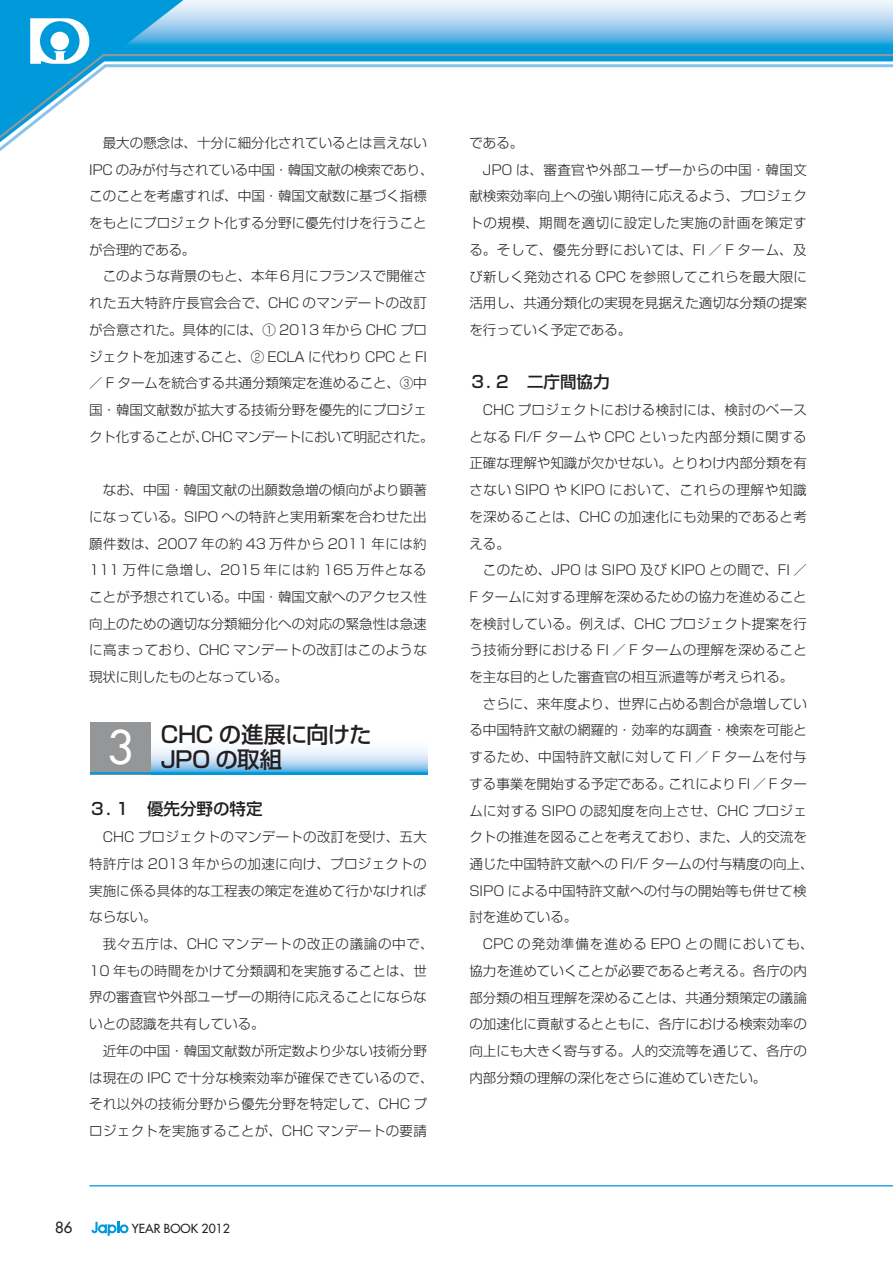
<style>
.page{position:relative;width:893px;height:1263px;background:#fff}
.page>*{position:absolute;margin:0;border:0;box-sizing:border-box;transform-origin:0 0}
.t1{font:500 45px "Futura Std";color:#fff}
.t2{font:500 22.5px/25.5px "Shin Go Pro";letter-spacing:-.035em;color:#231f20}
.t3{font:500 16.5px "Shin Go Pro";color:#231f20}
.t4{font:500 15px "Futura Std";color:#231f20}
.t5{font:300 13.5px/26.7px "Shin Go Pro";color:#231f20}
.t6{font:300 13.5px "Shin Go Pro";letter-spacing:.045em;color:#231f20}
.t7{font:300 13.5px "Shin Go Pro";letter-spacing:.03em;color:#231f20}
.t8{font:500 12.15px "Futura Std";color:#231f20}
</style>
<div class="page">
<hr style="left:183px;top:49px;width:710px;height:4px;background:#009ada">
<svg style="left:183px;top:0;width:710px;height:49px;background:#95cded"></svg>
<svg style="left:0;top:53px;width:893px;height:98px"></svg>
<svg style="left:91px;top:1222px;width:38px;height:14px"></svg>
<svg style="left:0;top:0;width:183px;height:142px"></svg>
<hr style="left:90px;top:1185px;width:803px;height:1px;background:#009ada">
<svg style="left:151px;top:749px;width:276px;height:23px;background:#bcdcf2"></svg>
<div style="left:90px;top:722px;width:61px;height:52px;background:#949698"></div>
<hr style="left:90px;top:772px;width:337px;height:2px;background:#009ada">
<p class="t5" style="left:89px;top:128px;width:346px;text-indent:14px">最大の懸念は、十分に細分化されているとは言えない<br>IPC のみが付与されている中国・韓国文献の検索であり、このことを考慮すれば、中国・韓国文献数に基づく指標をもとにプロジェクト化する分野に優先付けを行うことが合理的である。</p>
<p class="t5" style="left:89px;top:261px;width:346px;text-align:center">このような背景のもと、本年６月にフランスで開催さ<br>れた五大特許庁長官会合で、CHC のマンデートの改訂が合意された。具体的には、① 2013 年から CHC プロジェクトを加速すること、② ECLA に代わり CPC と FI／ F タームを統合する共通分類策定を進めること、③中国・韓国文献数が拡大する技術分野を優先的にプロジェクト化することが、CHC マンデートにおいて明記された。</p>
<p class="t5" style="left:89px;top:475px;width:339px;text-align:justify;text-indent:14px">なお、中国・韓国文献の出願数急増の傾向がより顕著になっている。SIPO への特許と実用新案を合わせた出願件数は、2007 年の約 43 万件から 2011 年には約111 万件に急増し、2015 年には約 165 万件となることが予想されている。中国・韓国文献へのアクセス性向上のための適切な分類細分化への対応の緊急性は急速に高まっており、CHC マンデートの改訂はこのような現状に則したものとなっている。</p>
<h1 class="t1" style="left:107px;top:719px;width:28px">3</h1>
<h2 class="t2" style="left:160px;top:719px;width:213px">CHC の進展に向けた<br>JPO の取組</h2>
<p class="t3" style="left:89px;top:795px;width:175px">３．１　優先分野の特定</p>
<p class="t5" style="left:89px;top:822px;width:339px;text-align:justify;text-indent:14px">CHC プロジェクトのマンデートの改訂を受け、五大特許庁は 2013 年からの加速に向け、プロジェクトの実施に係る具体的な工程表の策定を進めて行かなければならない。</p>
<p class="t5" style="left:89px;top:929px;width:346px;text-indent:14px">我々五庁は、CHC マンデートの改正の議論の中で、<br>10 年もの時間をかけて分類調和を実施することは、世界の審査官や外部ユーザーの期待に応えることにならないとの認識を共有している。</p>
<p class="t5" style="left:89px;top:1036px;width:346px;text-align:center">近年の中国・韓国文献数が所定数より少ない技術分野<br>は現在の IPC で十分な検索効率が確保できているので、それ以外の技術分野から優先分野を特定して、CHC プロジェクトを実施することが、CHC マンデートの要請</p>
<p class="t4" style="left:55px;top:1218px;width:19px">86</p>
<p class="t8" style="left:132px;top:1221px;width:100px">YEAR BOOK 2012</p>
<p class="t5" style="left:469px;top:128px;width:55px">である。</p>
<p class="t7" style="left:483px;top:158px;width:326px">JPO は、審査官や外部ユーザーからの中国・韓国文</p>
<p class="t5" style="left:469px;top:181px;width:339px">献検索効率向上への強い期待に応えるよう、プロジェク</p>
<p class="t6" style="left:469px;top:212px;width:339px">トの規模、期間を適切に設定した実施の計画を策定す</p>
<p class="t6" style="left:469px;top:239px;width:339px">る。そして、優先分野においては、FI ／ F ターム、及</p>
<p class="t5" style="left:469px;top:261px;width:339px">び新しく発効される CPC を参照してこれらを最大限に</p>
<p class="t5" style="left:469px;top:288px;width:339px">活用し、共通分類化の実現を見据えた適切な分類の提案</p>
<p class="t5" style="left:469px;top:315px;width:163px">を行っていく予定である。</p>
<p class="t3" style="left:469px;top:368px;width:142px">３．２　二庁間協力</p>
<p class="t5" style="left:469px;top:395px;width:339px;text-align:justify;text-indent:14px">CHC プロジェクトにおける検討には、検討のベースとなる FI/F タームや CPC といった内部分類に関する正確な理解や知識が欠かせない。とりわけ内部分類を有さない SIPO や KIPO において、これらの理解や知識を深めることは、CHC の加速化にも効果的であると考える。</p>
<p class="t5" style="left:469px;top:555px;width:339px;text-align:justify;text-indent:14px">このため、JPO は SIPO 及び KIPO との間で、FI ／F タームに対する理解を深めるための協力を進めることを検討している。例えば、CHC プロジェクト提案を行う技術分野における FI ／ F タームの理解を深めることを主な目的とした審査官の相互派遣等が考えられる。</p>
<p class="t5" style="left:469px;top:689px;width:346px;text-indent:14px">さらに、来年度より、世界に占める割合が急増している中国特許文献の網羅的・効率的な調査・検索を可能とするため、中国特許文献に対して FI ／ F タームを付与する事業を開始する予定である。これにより FI ／ F タームに対する SIPO の認知度を向上させ、CHC プロジェクトの推進を図ることを考えており、また、人的交流を通じた中国特許文献への FI/F タームの付与精度の向上、<br>SIPO による中国特許文献への付与の開始等も併せて検討を進めている。</p>
<p class="t5" style="left:469px;top:929px;width:346px;text-indent:14px">CPC の発効準備を進める EPO との間においても、協力を進めていくことが必要であると考える。各庁の内部分類の相互理解を深めることは、共通分類策定の議論の加速化に貢献するとともに、各庁における検索効率の向上にも大きく寄与する。人的交流等を通じて、各庁の内部分類の理解の深化をさらに進めていきたい。</p>
</div>
